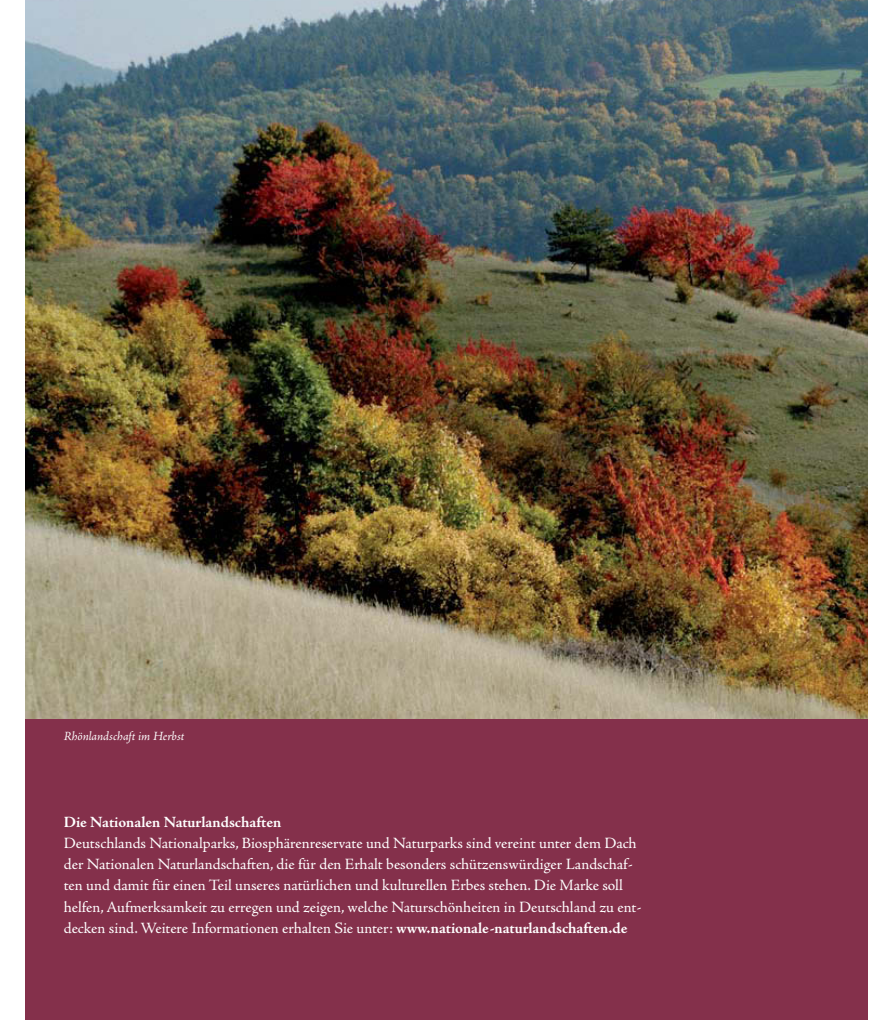
<style>
.page{position:relative;width:893px;height:1020px;background:#fff}
.page>*{position:absolute;margin:0;border:0;box-sizing:border-box;transform-origin:0 0}
.t1{font:15.75px/21.3px "Adobe Jenson Pro";color:#fff}
.t2{font:700 15.75px "Adobe Jenson Pro";color:#fff}
.t3{font:italic 12.75px "Adobe Jenson Pro";letter-spacing:-.005em;color:#fff}
.s1{font-weight:700}
</style>
<div class="page">
<img style="left:26px;top:0;width:841px;height:720px">
<div style="left:26px;top:720px;width:841px;height:300px;background:#84304b"></div>
<p class="t3" style="left:64px;top:731px;width:122px">Rhönlandschaft im Herbst</p>
<p class="t2" style="left:64px;top:815px;width:219px">Die Nationalen Naturlandschaften</p>
<p class="t1" style="left:64px;top:834px;width:579px">Deutschlands Nationalparks, Biosphärenreservate und Naturparks sind vereint unter dem Dach der Nationalen Naturlandschaften, die für den Erhalt besonders schützenswürdiger Landschaf&shy;ten und damit für einen Teil unseres natürlichen und kulturellen Erbes stehen. Die Marke soll helfen, Aufmerksamkeit zu erregen und zeigen, welche Naturschönheiten in Deutschland zu ent&shy;decken sind. Weitere Informationen erhalten Sie unter: <span class="s1">www.nationale-naturlandschaften.de</span></p>
</div>
